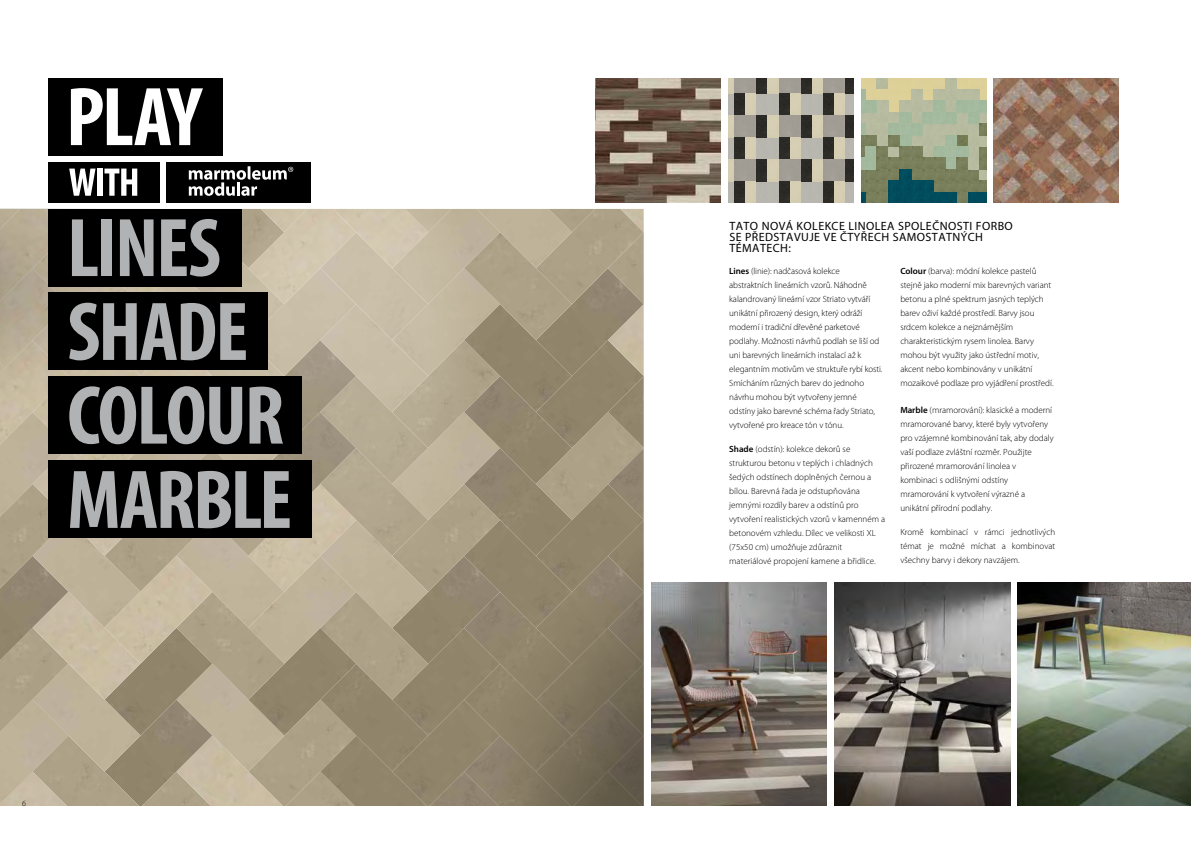
<style>
.page{position:relative;width:1191px;height:842px;background:#fff}
.page>*{position:absolute;margin:0;border:0;box-sizing:border-box;transform-origin:0 0}
.t1{font:700 condensed 84px "Myriad Pro";letter-spacing:-.025em;color:#b1b2b3}
.t2{font:12px/11.2px "Myriad Pro";letter-spacing:.035em;color:#000}
.t3{font:300 9px/14px "Myriad Pro";letter-spacing:-.005em;color:#000}
.t4{font:300 8px "Myriad Pro";color:#000}
.s1{font-weight:600}
</style>
<div class="page">
<div style="left:283px;top:755px;width:37px;height:51px;background:#ada187"></div>
<img style="left:212px;top:755px;width:71px;height:51px">
<img style="left:139px;top:755px;width:73px;height:51px">
<img style="left:33px;top:771px;width:106px;height:35px">
<img style="left:69px;top:700px;width:71px;height:71px">
<img style="left:426px;top:755px;width:30px;height:51px">
<div style="left:572px;top:376px;width:71px;height:36px;background:#90846a"></div>
<img style="left:572px;top:304px;width:71px;height:72px">
<img style="left:572px;top:209px;width:71px;height:95px">
<img style="left:572px;top:209px;width:23px;height:23px">
<img style="left:620px;top:209px;width:23px;height:23px">
<img style="left:507px;top:209px;width:65px;height:23px">
<div style="left:507px;top:340px;width:65px;height:72px;background:#90846a"></div>
<img style="left:507px;top:232px;width:65px;height:108px">
<img style="left:320px;top:755px;width:106px;height:51px">
<img style="left:429px;top:771px;width:27px;height:35px">
<img style="left:0;top:588px;width:33px;height:72px">
<img style="left:33px;top:628px;width:84px;height:72px">
<img style="left:0;top:542px;width:33px;height:46px">
<img style="left:33px;top:556px;width:71px;height:72px">
<img style="left:33px;top:542px;width:84px;height:14px">
<img style="left:0;top:700px;width:69px;height:104px">
<img style="left:104px;top:556px;width:13px;height:108px">
<svg style="left:117px;top:209px;width:390px;height:546px;background:#b3a78f"></svg>
<svg style="left:456px;top:412px;width:187px;height:394px;background:#8e826b"></svg>
<svg style="left:0;top:208px;width:190px;height:334px;background:#b7ab94"></svg>
<img style="left:834px;top:582px;width:176px;height:224px">
<img style="left:728px;top:78px;width:125px;height:125px">
<img style="left:595px;top:78px;width:125px;height:125px">
<svg style="left:861px;top:78px;width:125px;height:125px;background:#919f82"></svg>
<img style="left:993px;top:78px;width:125px;height:125px">
<img style="left:1018px;top:582px;width:173px;height:224px">
<img style="left:651px;top:582px;width:176px;height:224px">
<div style="left:48px;top:461px;width:263px;height:77px;background:#000"></div>
<svg style="left:70px;top:471px;width:220px;height:57px"></svg>
<div style="left:48px;top:78px;width:175px;height:77px;background:#000"></div>
<svg style="left:71px;top:88px;width:132px;height:57px"></svg>
<div style="left:48px;top:162px;width:112px;height:40px;background:#000"></div>
<svg style="left:69px;top:169px;width:27px;height:27px"></svg>
<div style="left:97px;top:169px;width:6px;height:27px;background:#fff"></div>
<svg style="left:104px;top:169px;width:33px;height:27px"></svg>
<div style="left:166px;top:162px;width:145px;height:40px;background:#000"></div>
<div style="left:48px;top:293px;width:220px;height:77px;background:#000"></div>
<svg style="left:69px;top:303px;width:177px;height:57px"></svg>
<svg style="left:189px;top:166px;width:104px;height:30px"></svg>
<div style="left:48px;top:376px;width:254px;height:78px;background:#000"></div>
<svg style="left:69px;top:386px;width:173px;height:58px"></svg>
<svg style="left:249px;top:387px;width:34px;height:57px"></svg>
<div style="left:48px;top:209px;width:193px;height:77px;background:#000"></div>
<h1 class="t1" style="left:67px;top:196px;width:155px">LINES</h1>
<p class="t4" style="left:22px;top:799px;width:5px">6</p>
<h2 class="t2" style="left:729px;top:220px;width:285px">TATO NOVÁ KOLEKCE LINOLEA SPOLEČNOSTI FORBO<br>SE PŘEDSTAVUJE VE ČTYŘECH SAMOSTATNÝCH<br>TÉMATECH:</h2>
<p class="t3" style="left:729px;top:264px;width:155px"><span class="s1">Lines</span> (linie): nadčasová kolekce abstraktních lineárních vzorů. Náhodně kalandrovaný lineární vzor Striato vytváří unikátní přirozený design, který odráží moderní i tradiční dřevěné parketové podlahy. Možnosti návrhů podlah se liší od uni barevných lineárních instalací až k elegantním motivům ve struktuře rybí kosti.<br>Smícháním různých barev do jednoho návrhu mohou být vytvořeny jemné odstíny jako barevné schéma řady Striato, vytvořené pro kreace tón v tónu.</p>
<p class="t3" style="left:729px;top:442px;width:157px"><span class="s1">Shade</span> (odstín): kolekce dekorů se strukturou betonu v teplých i chladných šedých odstínech doplněných černou a bílou. Barevná řada je odstupňována jemnými rozdíly barev a odstínů pro vytvoření realistických vzorů v kamenném a betonovém vzhledu. Dílec ve velikosti XL (75x50 cm) umožňuje zdůraznit materiálové propojení kamene a břidlice.</p>
<p class="t3" style="left:900px;top:264px;width:155px"><span class="s1">Colour</span> (barva): módní kolekce pastelů stejně jako moderní mix barevných variant betonu a plné spektrum jasných teplých barev oživí každé prostředí. Barvy jsou srdcem kolekce a nejznámějším charakteristickým rysem linolea. Barvy mohou být využity jako ústřední motiv, akcent nebo kombinovány v unikátní mozaikové podlaze pro vyjádření prostředí.</p>
<p class="t3" style="left:900px;top:404px;width:155px"><span class="s1">Marble</span> (mramorování): klasické a moderní mramorované barvy, které byly vytvořeny pro vzájemné kombinování tak, aby dodaly vaší podlaze zvláštní rozměr. Použijte přirozené mramorování linolea v kombinaci s odlišnými odstíny mramorování k vytvoření výrazné a unikátní přírodní podlahy.</p>
<p class="t3" style="left:900px;top:525px;width:156px;text-align:justify">Kromě kombinací v rámci jednotlivých témat je možné míchat a kombinovat všechny barvy i dekory navzájem.</p>
</div>
